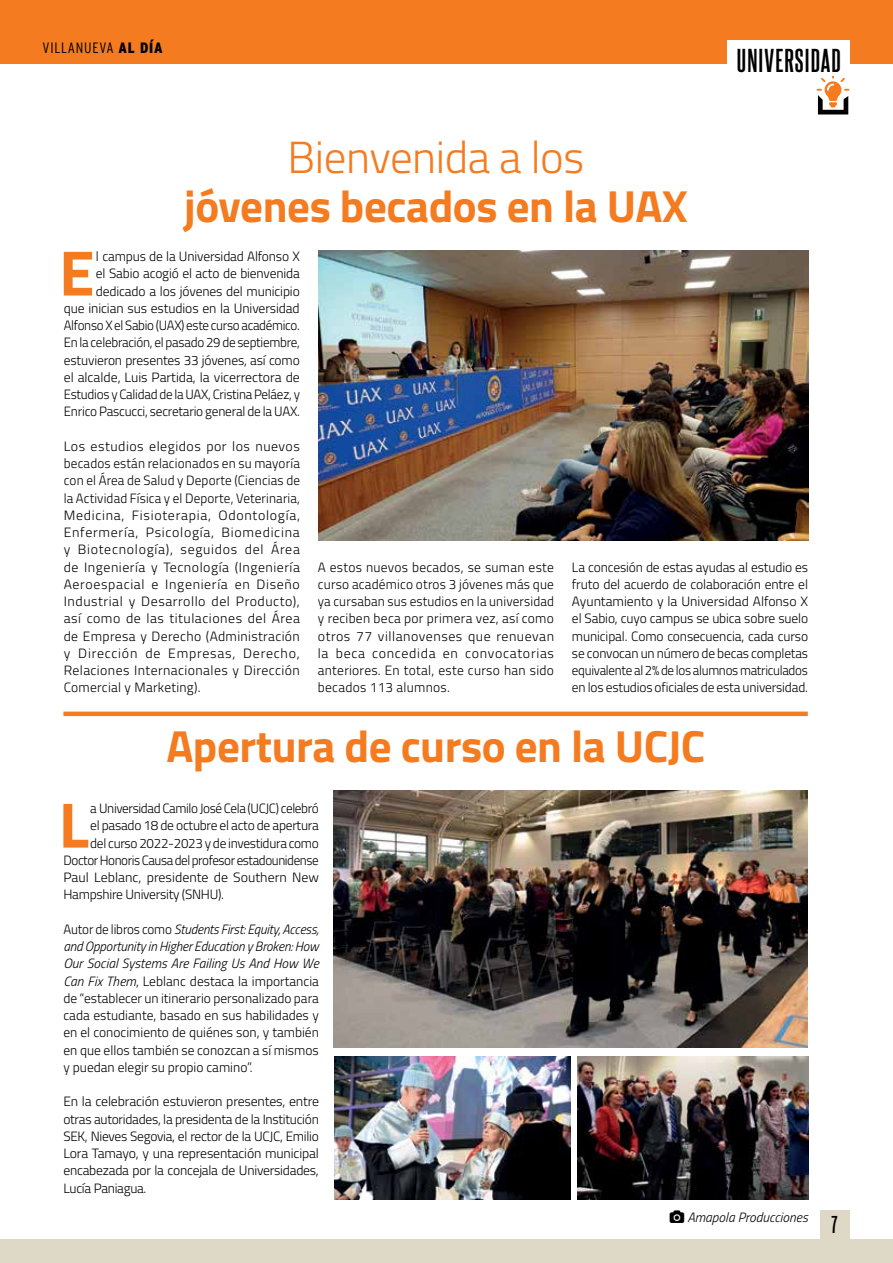
<style>
.page{position:relative;width:893px;height:1263px;background:#fff}
.page>*{position:absolute;margin:0;border:0;box-sizing:border-box;transform-origin:0 0}
.TEXTO_PRIMER_PÁRRAFO{font:700 64.2px "Titillium";color:#f47b20}
.TÍTULO{font:700 45px "Titillium";letter-spacing:-.01em;color:#f47b20}
.TÍTULO-2{font:300 45px "Titillium";letter-spacing:-.01em;color:#f47b20}
.t1{font:700 28.5px "Steelfish Rg";letter-spacing:.04em;color:#000}
.t2{font:700 21px "Steelfish Rg";color:#000}
.t3{font:300 condensed 15px "Interstate";letter-spacing:.05em;color:#000}
.TEXTO{font:300 13.5px/17.2px "Titillium";color:#000;text-align:justify}
.TEXTO_PRIMER_PÁRRAFO-2{font:300 13.5px/17.2px "Titillium";letter-spacing:-.02em;color:#000;text-align:right}
.TEXTO_PRIMER_PÁRRAFO-3{font:300 13.5px "Titillium";color:#000}
.PIE_DE_FOTO{font:italic 300 13.5px "Titillium";color:#000}
.s1{font-weight:900}
.s2{font-style:italic}
</style>
<div class="page">
<div style="left:0;top:0;width:893px;height:64px;background:#f47b20"></div>
<svg style="left:817px;top:76px;width:32px;height:38px"></svg>
<div style="left:727px;top:40px;width:122px;height:36px;background:#fff"></div>
<hr style="left:0;top:0;width:1px;height:64px;background:#47c0ba">
<img style="left:319px;top:250px;width:489px;height:290px">
<div style="left:63px;top:711px;width:745px;height:5px;background:#f47b20"></div>
<img style="left:333px;top:790px;width:475px;height:257px">
<img style="left:578px;top:1056px;width:230px;height:143px">
<img style="left:334px;top:1056px;width:236px;height:143px">
<div style="left:0;top:1239px;width:893px;height:24px;background:#ddd9c6"></div>
<div style="left:820px;top:1209px;width:29px;height:30px;background:#ddd9c6"></div>
<p class="t3" style="left:43px;top:40px;width:122px">VILLANUEVA <span class="s1">AL DÍA</span></p>
<p class="TÍTULO-2" style="left:288px;top:125px;width:298px">Bienvenida a los</p>
<p class="TÍTULO" style="left:184px;top:172px;width:505px">jóvenes becados en la UAX</p>
<h3 class="t1" style="left:737px;top:40px;width:106px">UNIVERSIDAD</h3>
<p class="TEXTO_PRIMER_PÁRRAFO-2" style="left:64px;top:247px;width:238px">l campus de la Universidad Alfonso X<br>el Sabio acogió el acto de bienvenida dedicado a los jóvenes del municipio<br>que inician sus estudios en la Universidad Alfonso X el Sabio (UAX) este curso académico.<br>En la celebración, el pasado 29 de septiembre, estuvieron presentes 33 jóvenes, así como el alcalde, Luis Partida, la vicerrectora de Estudios y Calidad de la UAX, Cristina Peláez, y Enrico Pascucci, secretario general de la UAX.</p>
<p class="TEXTO" style="left:64px;top:437px;width:238px">Los estudios elegidos por los nuevos becados están relacionados en su mayoría con el Área de Salud y Deporte (Ciencias de la Actividad Física y el Deporte, Veterinaria, Medicina, Fisioterapia, Odontología, Enfermería, Psicología, Biomedicina y Biotecnología), seguidos del Área de Ingeniería y Tecnología (Ingeniería Aeroespacial e Ingeniería en Diseño Industrial y Desarrollo del Producto), así como de las titulaciones del Área de Empresa y Derecho (Administración y Dirección de Empresas, Derecho, Relaciones Internacionales y Dirección Comercial y Marketing).</p>
<p class="TEXTO_PRIMER_PÁRRAFO" style="left:59px;top:224px;width:37px">E</p>
<p class="TEXTO" style="left:318px;top:557px;width:238px">A estos nuevos becados, se suman este curso académico otros 3 jóvenes más que ya cursaban sus estudios en la universidad y reciben beca por primera vez, así como otros 77 villanovenses que renuevan la beca concedida en convocatorias anteriores. En total, este curso han sido becados 113 alumnos.</p>
<p class="TEXTO" style="left:572px;top:557px;width:238px">La concesión de estas ayudas al estudio es fruto del acuerdo de colaboración entre el Ayuntamiento y la Universidad Alfonso X el Sabio, cuyo campus se ubica sobre suelo municipal. Como consecuencia, cada curso se convocan un número de becas completas equivalente al 2% de los alumnos matriculados en los estudios oficiales de esta universidad.</p>
<p class="TÍTULO" style="left:166px;top:712px;width:541px">Apertura de curso en la UCJC</p>
<p class="TEXTO_PRIMER_PÁRRAFO" style="left:59px;top:776px;width:32px">L</p>
<p class="TEXTO_PRIMER_PÁRRAFO-2" style="left:90px;top:799px;width:230px">a Universidad Camilo José Cela (UCJC) celebró</p>
<p class="TEXTO_PRIMER_PÁRRAFO-2" style="left:90px;top:816px;width:230px">el pasado 18 de octubre el acto de apertura</p>
<p class="TEXTO_PRIMER_PÁRRAFO-2" style="left:90px;top:833px;width:230px">del curso 2022-2023 y de investidura como</p>
<p class="TEXTO_PRIMER_PÁRRAFO-2" style="left:63px;top:851px;width:257px">Doctor Honoris Causa del profesor estadounidense</p>
<p class="TEXTO_PRIMER_PÁRRAFO-3" style="left:63px;top:867px;width:257px">Paul Leblanc, presidente de Southern New</p>
<p class="TEXTO_PRIMER_PÁRRAFO-2" style="left:63px;top:885px;width:162px">Hampshire University (SNHU).</p>
<p class="TEXTO" style="left:63px;top:920px;width:257px">Autor de libros como <span class="s2">Students First: Equity, Access, and Opportunity in Higher Education y Broken: How Our Social Systems Are Failing Us And How We Can Fix Them</span>, Leblanc destaca la importancia de “establecer un itinerario personalizado para cada estudiante, basado en sus habilidades y en el conocimiento de quiénes son, y también en que ellos también se conozcan a sí mismos y puedan elegir su propio camino”.</p>
<p class="TEXTO" style="left:63px;top:1092px;width:257px">En la celebración estuvieron presentes, entre otras autoridades, la presidenta de la Institución SEK, Nieves Segovia, el rector de la UCJC, Emilio Lora Tamayo, y una representación municipal encabezada por la concejala de Universidades, Lucía Paniagua.</p>
<p class="PIE_DE_FOTO" style="left:687px;top:1207px;width:122px">Amapola Producciones</p>
<h3 class="t2" style="left:831px;top:1210px;width:8px">7</h3>
</div>
